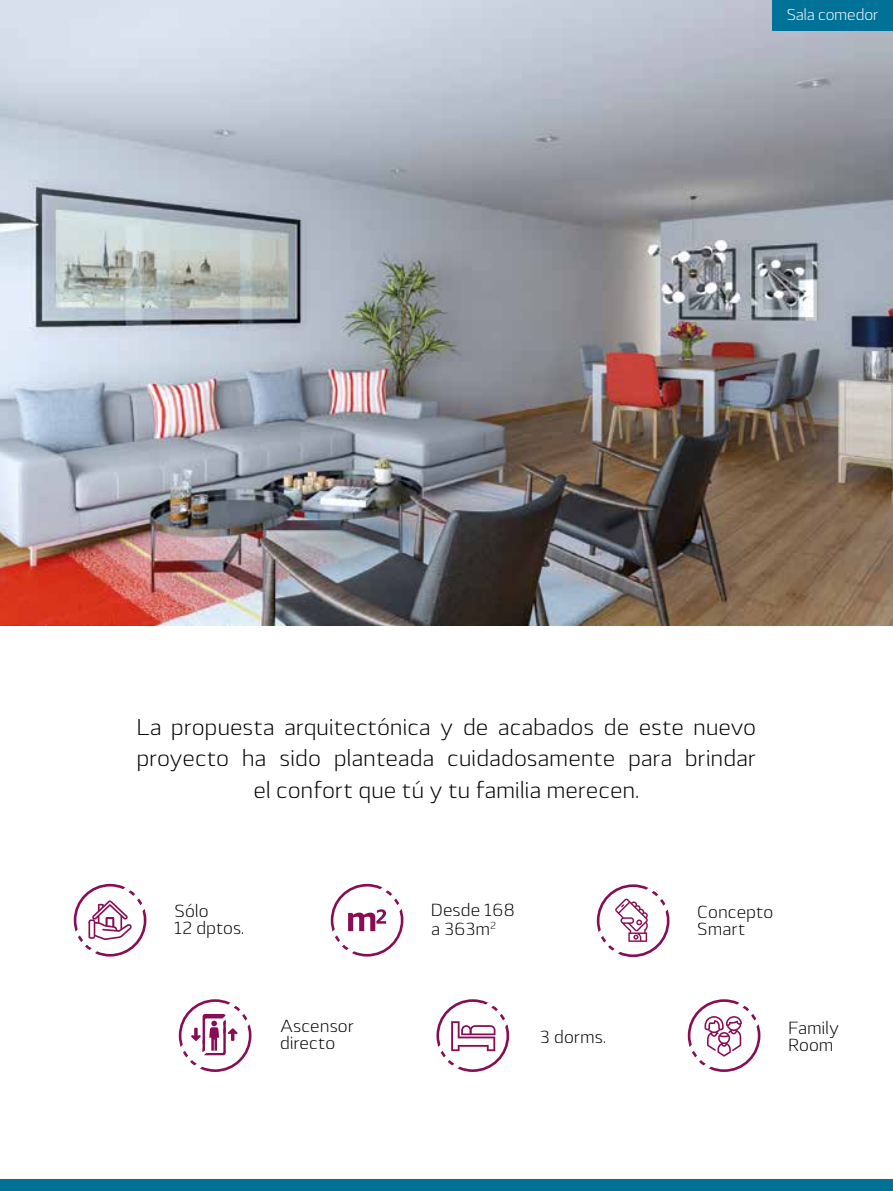
<style>
.page{position:relative;width:893px;height:1191px;background:#fff}
.page>*{position:absolute;margin:0;border:0;box-sizing:border-box;transform-origin:0 0}
.t1{font:300 22.75px/31.5px "Lytiga Pro";letter-spacing:-.02em;color:#000;text-align:center}
.t2{font:300 17.5px/17.5px "Lytiga Pro";letter-spacing:-.02em;color:#000}
.t3{font:300 15.75px "Lytiga Pro";letter-spacing:-.04em;color:#fff}
</style>
<div class="page">
<img style="left:0;top:0;width:893px;height:625px">
<div style="left:0;top:1179px;width:893px;height:12px;background:#007298"></div>
<svg style="left:330px;top:883px;width:180px;height:189px"></svg>
<svg style="left:73px;top:883px;width:179px;height:189px"></svg>
<svg style="left:596px;top:884px;width:165px;height:188px"></svg>
<div style="left:772px;top:0;width:121px;height:30px;background:#007298"></div>
<p class="t3" style="left:786px;top:5px;width:94px">Sala comedor</p>
<p class="t1" style="left:136px;top:710px;width:622px">La propuesta arquitectónica y de acabados de este nuevo proyecto ha sido planteada cuidadosamente para brindar el confort que tú y tu familia merecen.</p>
<p class="t2" style="left:174px;top:902px;width:72px">Sólo<br>12 dptos.</p>
<p class="t2" style="left:280px;top:1016px;width:76px">Ascensor directo</p>
<p class="t2" style="left:431px;top:899px;width:86px;line-height:19.2px">Desde 168 a 363m<sup>2</sup></p>
<p class="t2" style="left:540px;top:1027px;width:68px">3 dorms.</p>
<p class="t2" style="left:697px;top:903px;width:78px">Concepto<br>Smart</p>
<p class="t2" style="left:788px;top:1018px;width:53px">Family<br>Room</p>
</div>
